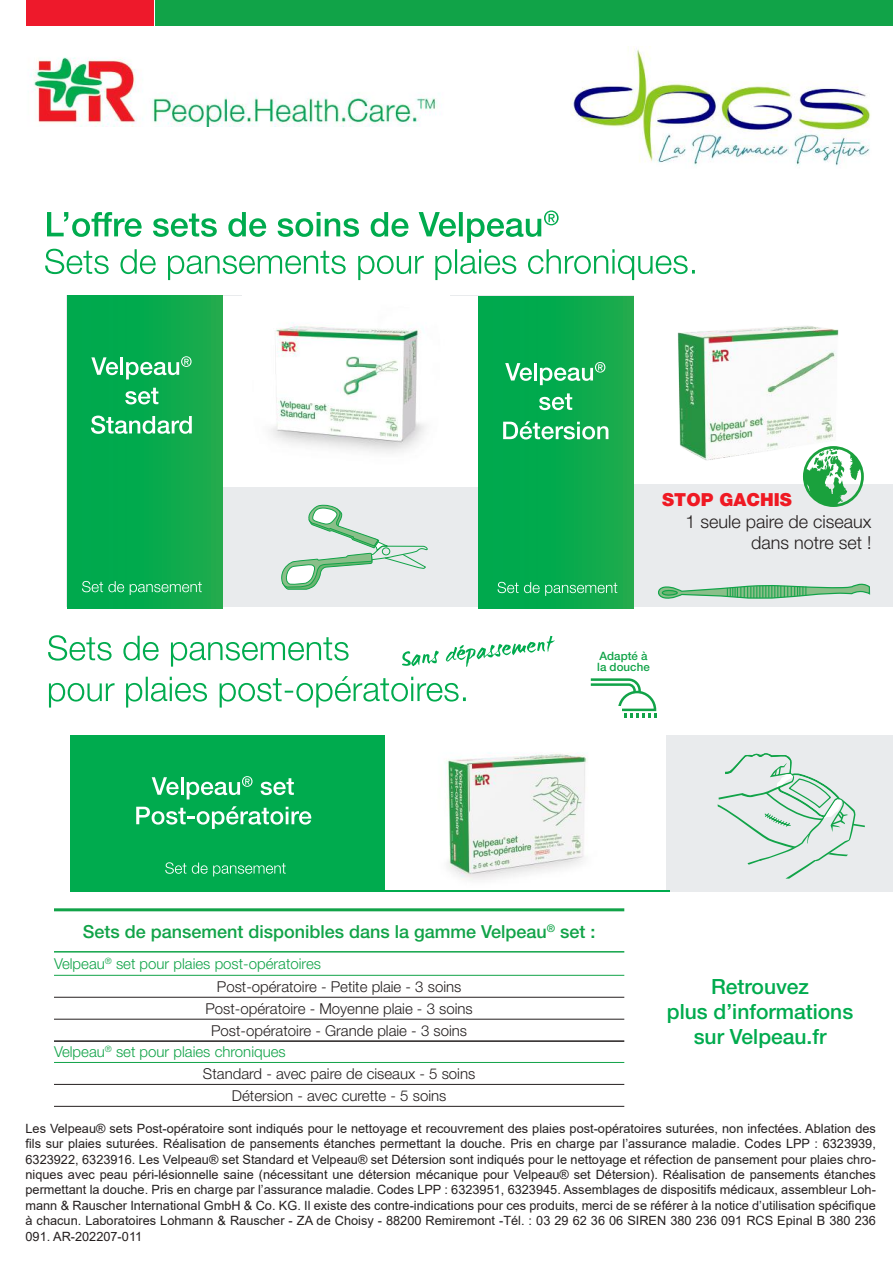
<style>
.page{position:relative;width:893px;height:1263px;background:#fff}
.page>*{position:absolute;margin:0;border:0;box-sizing:border-box;transform-origin:0 0}
.t1{font:500 21px/25.2px "Helvetica Neue LT Pro";color:#00ab4e;text-align:center}
.t2{font:500 18px "Helvetica Neue LT Pro";color:#11a348}
.t3{font:300 18px/21.6px "Helvetica Neue LT Pro";color:#241f1f;text-align:right}
.t4{font:900 18px "Helvetica Neue LT Pro";color:#ef1923}
.t5{font:300 15px "Helvetica Neue LT Pro";color:#241f1f}
.t6{font:300 15px "Helvetica Neue LT Pro";color:#11a348}
.t7{font:12.75px/15.5px "Arial";color:#241f1f;text-align:justify}
.t8{font:500 11.55px/11.6px "Helvetica Neue LT Pro";letter-spacing:.005em;color:#11a348}
</style>
<div class="page">
<div style="left:155px;top:0;width:738px;height:26px;background:#11a348"></div>
<div style="left:27px;top:0;width:127px;height:26px;background:#ee192b"></div>
<div style="left:71px;top:735px;width:822px;height:157px;background:#e9ebed"></div>
<div style="left:66px;top:295px;width:827px;height:312px;background:#e9ebed"></div>
<svg style="left:402px;top:636px;width:153px;height:31px"></svg>
<svg style="left:47px;top:210px;width:512px;height:33px"></svg>
<svg style="left:281px;top:505px;width:147px;height:85px"></svg>
<div style="left:70px;top:736px;width:314px;height:156px;background:#00ab4e"></div>
<svg style="left:152px;top:777px;width:27px;height:18px"></svg>
<hr style="left:181px;top:777px;width:3px;height:18px;background:#fff">
<svg style="left:187px;top:776px;width:65px;height:23px"></svg>
<svg style="left:261px;top:778px;width:33px;height:17px"></svg>
<svg style="left:136px;top:806px;width:176px;height:23px"></svg>
<svg style="left:165px;top:862px;width:21px;height:12px"></svg>
<svg style="left:192px;top:862px;width:94px;height:14px"></svg>
<svg style="left:717px;top:753px;width:148px;height:126px"></svg>
<svg style="left:591px;top:678px;width:65px;height:40px"></svg>
<hr style="left:636px;top:713px;width:2px;height:22px;background:#11a348">
<div style="left:635px;top:294px;width:258px;height:190px;background:#fff"></div>
<img style="left:677px;top:326px;width:162px;height:135px">
<div style="left:221px;top:296px;width:274px;height:190px;background:#fff"></div>
<svg style="left:658px;top:583px;width:213px;height:16px"></svg>
<div style="left:662px;top:590px;width:15px;height:5px;background:#6ab570;border-radius:50%"></div>
<div style="left:662px;top:590px;width:16px;height:6px;border:1px solid #11a348;border-radius:50%"></div>
<img style="left:242px;top:280px;width:208px;height:173px">
<div style="left:67px;top:296px;width:155px;height:312px;background:linear-gradient(to right,#00a94d,#1bab4d)"></div>
<svg style="left:91px;top:357px;width:27px;height:18px"></svg>
<hr style="left:120px;top:357px;width:3px;height:18px;background:#fff">
<svg style="left:126px;top:356px;width:66px;height:23px;background:#4cc17d"></svg>
<svg style="left:125px;top:388px;width:33px;height:16px"></svg>
<svg style="left:91px;top:416px;width:101px;height:18px;background:#67cb93"></svg>
<svg style="left:82px;top:581px;width:42px;height:11px"></svg>
<svg style="left:130px;top:582px;width:72px;height:13px"></svg>
<div style="left:385px;top:718px;width:280px;height:190px;background:#fff"></div>
<div style="left:478px;top:296px;width:156px;height:312px;background:linear-gradient(to right,#00a94d,#1bab4d)"></div>
<svg style="left:505px;top:363px;width:27px;height:18px"></svg>
<hr style="left:534px;top:363px;width:3px;height:17px;background:#fff">
<svg style="left:540px;top:362px;width:65px;height:23px"></svg>
<svg style="left:539px;top:393px;width:33px;height:17px"></svg>
<svg style="left:503px;top:421px;width:105px;height:18px;background:#63c98f"></svg>
<svg style="left:497px;top:582px;width:120px;height:14px;background:#34b96d"></svg>
<img style="left:415px;top:707px;width:207px;height:205px">
<svg style="left:49px;top:676px;width:417px;height:31px"></svg>
<svg style="left:48px;top:635px;width:301px;height:32px"></svg>
<img style="left:30px;top:57px;width:408px;height:70px">
<hr style="left:383px;top:890px;width:287px;height:2px;background:#00ab4e">
<svg style="left:45px;top:249px;width:650px;height:31px"></svg>
<svg style="left:803px;top:446px;width:61px;height:61px"></svg>
<svg style="left:54px;top:952px;width:570px;height:154px"></svg>
<hr style="left:54px;top:997px;width:570px;height:1px;background:#241f1f">
<hr style="left:54px;top:1019px;width:570px;height:1px;background:#241f1f">
<hr style="left:54px;top:1084px;width:570px;height:1px;background:#241f1f">
<hr style="left:54px;top:1106px;width:570px;height:1px;background:#241f1f">
<hr style="left:54px;top:908px;width:570px;height:3px;background:#11a348">
<hr style="left:54px;top:951px;width:570px;height:1px;background:#11a348">
<hr style="left:54px;top:975px;width:570px;height:1px;background:#11a348">
<hr style="left:54px;top:1062px;width:570px;height:1px;background:#11a348">
<hr style="left:54px;top:1040px;width:570px;height:2px;background:#241f1f">
<img style="left:570px;top:47px;width:301px;height:119px">
<h2 class="t4" style="left:662px;top:489px;width:131px">STOP GACHIS</h2>
<h2 class="t3" style="left:685px;top:510px;width:188px">1 seule paire de ciseaux dans notre set !</h2>
<p class="t8" style="left:597px;top:650px;width:54px">Adapté à la douche</p>
<h2 class="t2" style="left:83px;top:920px;width:514px">Sets de pansement disponibles dans la gamme Velpeau<sup>®</sup> set :</h2>
<p class="t6" style="left:54px;top:954px;width:269px">Velpeau<sup>®</sup> set pour plaies post-opératoires</p>
<p class="t5" style="left:217px;top:977px;width:246px">Post-opératoire - Petite plaie - 3 soins</p>
<p class="t5" style="left:205px;top:999px;width:269px">Post-opératoire - Moyenne plaie - 3 soins</p>
<p class="t5" style="left:211px;top:1021px;width:257px">Post-opératoire - Grande plaie - 3 soins</p>
<p class="t6" style="left:54px;top:1043px;width:233px">Velpeau<sup>®</sup> set pour plaies chroniques</p>
<p class="t5" style="left:203px;top:1064px;width:274px">Standard - avec paire de ciseaux - 5 soins</p>
<p class="t5" style="left:232px;top:1086px;width:216px">Détersion - avec curette - 5 soins</p>
<p class="t7" style="left:26px;top:1121px;width:852px">Les Velpeau® sets Post-opératoire sont indiqués pour le nettoyage et recouvrement des plaies post-opératoires suturées, non infectées. Ablation des fils sur plaies suturées. Réalisation de pansements étanches permettant la douche. Pris en charge par l’assurance maladie. Codes LPP : 6323939, 6323922, 6323916. Les Velpeau® set Standard et Velpeau® set Détersion sont indiqués pour le nettoyage et réfection de pansement pour plaies chro&shy;niques avec peau péri-lésionnelle saine (nécessitant une détersion mécanique pour Velpeau® set Détersion). Réalisation de pansements étanches permettant la douche. Pris en charge par l’assurance maladie. Codes LPP : 6323951, 6323945. Assemblages de dispositifs médicaux, assembleur Loh&shy;mann &amp; Rauscher International GmbH &amp; Co. KG. Il existe des contre-indications pour ces produits, merci de se référer à la notice d’utilisation spécifique à chacun. Laboratoires Lohmann &amp; Rauscher - ZA de Choisy - 88200 Remiremont -Tél. : 03 29 62 36 06 SIREN 380 236 091 RCS Epinal B 380 236<br>091. AR-202207-011</p>
<h1 class="t1" style="left:667px;top:973px;width:188px">Retrouvez<br>plus d’informations sur Velpeau.fr</h1>
</div>
